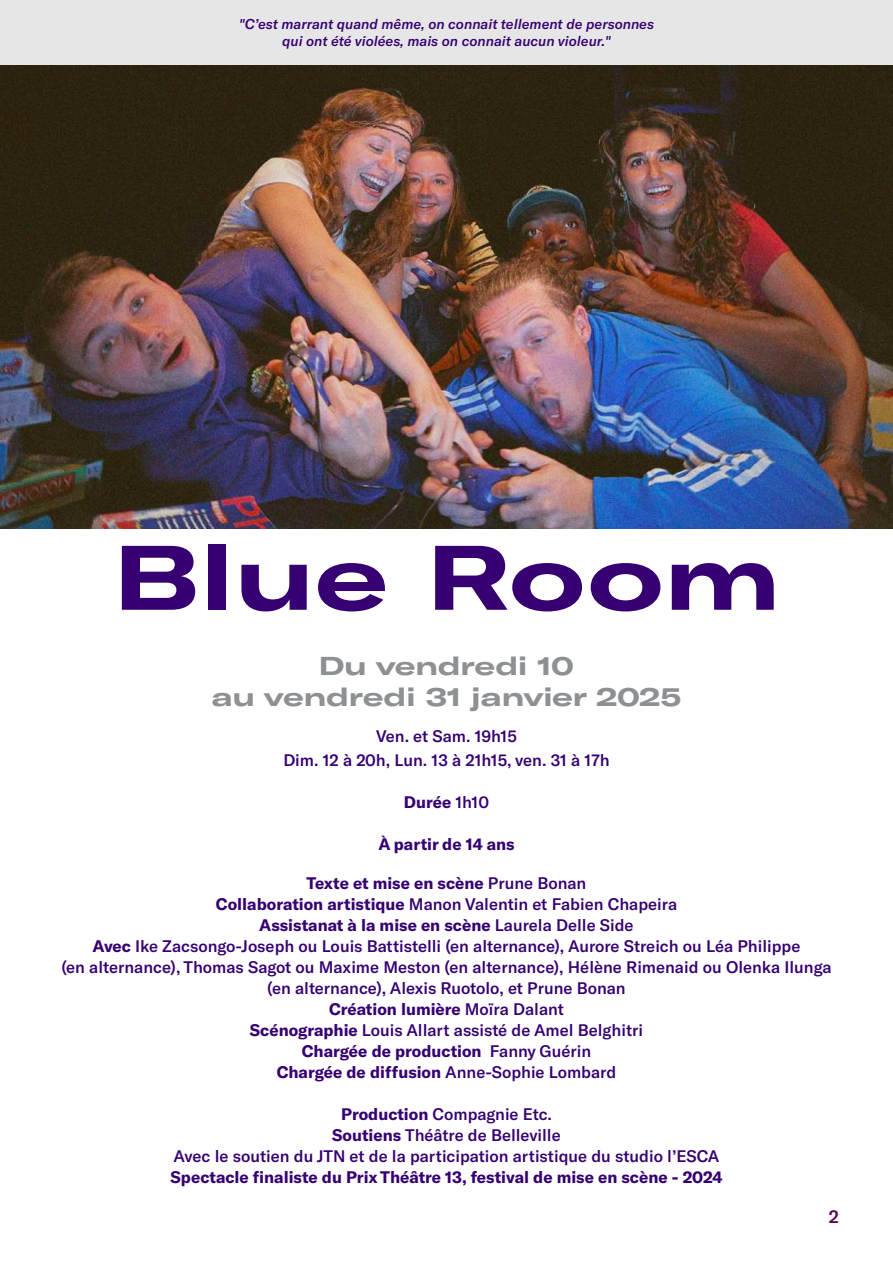
<style>
.page{position:relative;width:893px;height:1263px;background:#fff}
.page>*{position:absolute;margin:0;border:0;box-sizing:border-box;transform-origin:0 0}
.t1{font:700 expanded 90px "GT America";letter-spacing:.02em;color:#360072}
.t2{font:700 expanded 25.5px/30.6px "GT America";color:#8d9194;text-align:center}
.t3{font:500 18px "GT America";color:#5f0056}
.t4{font:500 16.5px/21px "GT America";color:#360072;text-align:center}
.t5{font:700 16.5px "GT America";color:#360072}
.t6{font:italic 500 13.95px/16.5px "GT America";color:#360072;text-align:center}
.s1{font-weight:500}
.s2{font-weight:700}
</style>
<div class="page">
<img style="left:0;top:64px;width:893px;height:465px">
<div style="left:1px;top:0;width:892px;height:64px;background:#e6e6e6"></div>
<p class="t6" style="left:239px;top:16px;width:417px">"C’est marrant quand même, on connait tellement de personnes qui ont été violées, mais on connait aucun violeur."</p>
<h1 class="t1" style="left:114px;top:522px;width:667px">Blue Room</h1>
<h2 class="t2" style="left:211px;top:650px;width:471px">Du vendredi 10<br>au vendredi 31 janvier 2025</h2>
<p class="t4" style="left:283px;top:724px;width:328px;line-height:24px">Ven. et Sam. 19h15<br>Dim. 12 à 20h, Lun. 13 à 21h15, ven. 31 à 17h</p>
<p class="t5" style="left:404px;top:791px;width:87px">Durée <span class="s1">1h10</span></p>
<p class="t5" style="left:378px;top:833px;width:138px">À partir de 14 ans</p>
<p class="t4" style="left:61px;top:872px;width:772px"><span class="s2">Texte et mise en scène</span> Prune Bonan<br><span class="s2">Collaboration artistique</span> Manon Valentin et Fabien Chapeira<br><span class="s2">Assistanat à la mise en scène</span> Laurela Delle Side<br><span class="s2">Avec</span> Ike Zacsongo-Joseph ou Louis Battistelli (en alternance), Aurore Streich ou Léa Philippe<br>(en alternance), Thomas Sagot ou Maxime Meston (en alternance), Hélène Rimenaid ou Olenka Ilunga (en alternance), Alexis Ruotolo, et Prune Bonan<br><span class="s2">Création lumière</span> Moïra Dalant<br><span class="s2">Scénographie</span> Louis Allart assisté de Amel Belghitri<br><span class="s2">Chargée de production</span> Fanny Guérin<br><span class="s2">Chargée de diffusion</span> Anne-Sophie Lombard</p>
<p class="t4" style="left:173px;top:1103px;width:548px"><span class="s2">Production</span> Compagnie Etc.<br><span class="s2">Soutiens</span> Théâtre de Belleville<br>Avec le soutien du JTN et de la participation artistique du studio l’ESCA</p>
<p class="t5" style="left:170px;top:1166px;width:553px">Spectacle finaliste du Prix Théâtre 13, festival de mise en scène - 2024</p>
<p class="t3" style="left:829px;top:1206px;width:12px">2</p>
</div>
